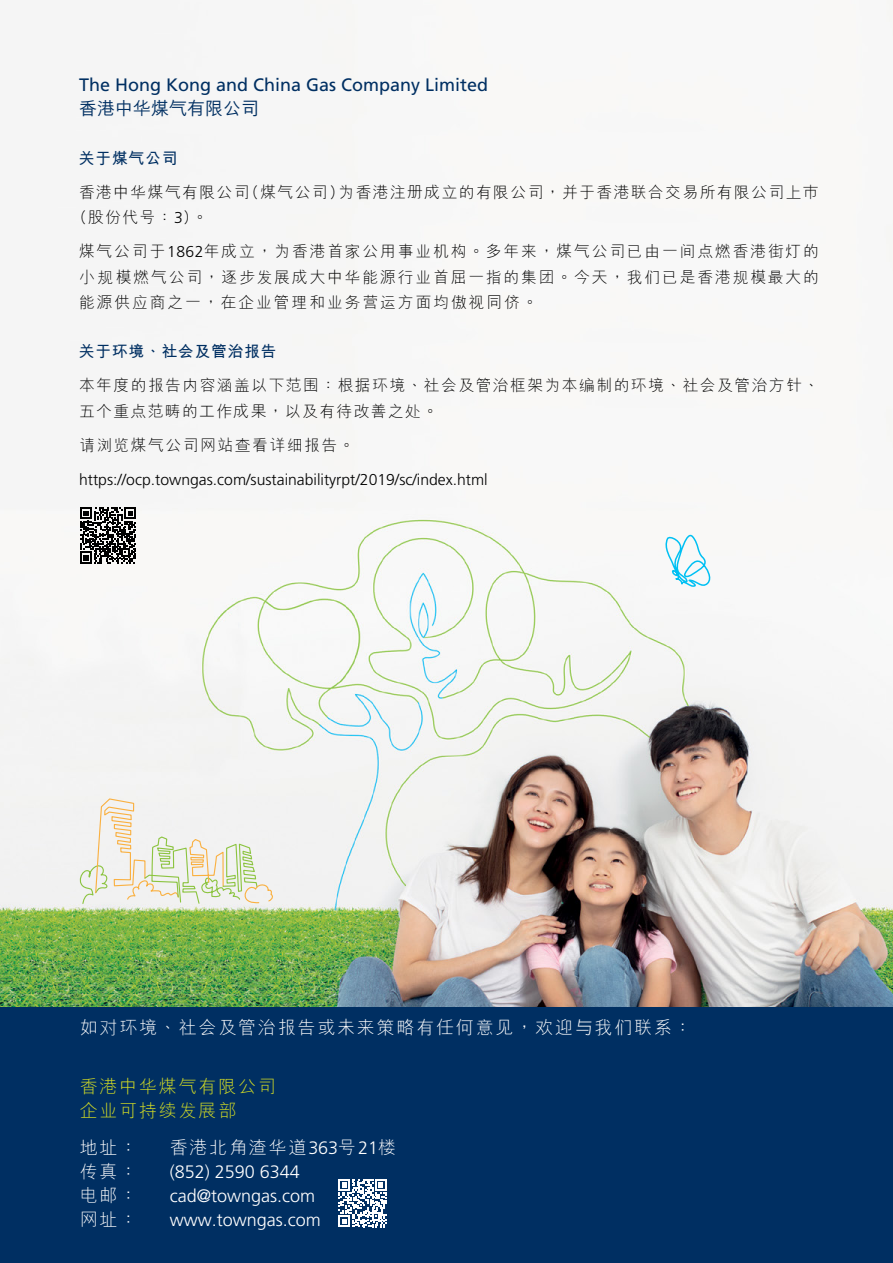
<style>
.page{position:relative;width:893px;height:1263px;background:#fff}
.page>*{position:absolute;margin:0;border:0;box-sizing:border-box;transform-origin:0 0}
.t1{font:300 18px "M Hei HKS";letter-spacing:.1em;color:#fff}
.t2{font:300 18px "Frutiger";color:#fff}
.t3{font:18px "Frutiger";color:#002f62}
.t4{font:300 18px "M Hei HKS";letter-spacing:.1em;color:#d7df23}
.t5{font:500 18px "M Hei HKS";color:#002f62}
.t6{font:300 15.75px/25.5px "M Hei HKS";letter-spacing:.095em;color:#000}
.t7{font:300 15.75px "Frutiger";color:#000}
.t8{font:700 15.75px "M Hei HKS";letter-spacing:.05em;color:#002f62}
.s1{font-family:"Frutiger"}
</style>
<div class="page">
<img style="left:0;top:0;width:893px;height:1007px">
<svg style="left:663px;top:527px;width:52px;height:62px"></svg>
<div style="left:0;top:1007px;width:893px;height:256px;background:#002f62"></div>
<img style="left:74px;top:798px;width:199px;height:209px">
<svg style="left:80px;top:507px;width:56px;height:56px"></svg>
<svg style="left:338px;top:1179px;width:49px;height:48px"></svg>
<p class="t3" style="left:79px;top:74px;width:411px">The Hong Kong and China Gas Company Limited</p>
<p class="t5" style="left:79px;top:95px;width:181px">香港中華煤氣有限公司</p>
<p class="t8" style="left:79px;top:146px;width:100px">關於煤氣公司</p>
<p class="t6" style="left:79px;top:178px;width:741px">香港中華煤氣有限公司(煤氣公司)為香港註冊成立的有限公司，並於香港聯合交易所有限公司上巿(股份代號：<span class="s1">3</span>)。</p>
<p class="t6" style="left:79px;top:238px;width:741px;text-align:justify">煤氣公司於<span class="s1">1862</span>年成立，為香港首家公用事業機構。多年來，煤氣公司已由一間點燃香港街燈的小規模燃氣公司，逐步發展成大中華能源行業首屈一指的集團。今天，我們已是香港規模最大的能源供應商之一，在企業管理和業務營運方面均傲視同儕。</p>
<p class="t8" style="left:79px;top:340px;width:199px">關於環境、社會及管治報告</p>
<p class="t6" style="left:79px;top:372px;width:742px">本年度的報告內容涵蓋以下範圍：根據環境、社會及管治框架為本編制的環境、社會及管治方針、五個重點範疇的工作成果，以及有待改善之處。</p>
<p class="t6" style="left:79px;top:431px;width:277px">請瀏覽煤氣公司網站查看詳細報告。</p>
<p class="t7" style="left:79px;top:470px;width:410px">https://ocp.towngas.com/sustainabilityrpt/2019/sc/index.html</p>
<p class="t1" style="left:80px;top:1015px;width:614px">如對環境、社會及管治報告或未來策略有任何意見，歡迎與我們聯繫：</p>
<p class="t4" style="left:80px;top:1073px;width:198px">香港中華煤氣有限公司</p>
<p class="t4" style="left:80px;top:1097px;width:158px">企業可持續發展部</p>
<p class="t1" style="left:80px;top:1134px;width:59px">地址：</p>
<p class="t1" style="left:170px;top:1134px;width:228px">香港北角渣華道<span class="s1">363</span>號<span class="s1">21</span>樓</p>
<p class="t1" style="left:80px;top:1158px;width:59px">傳真：</p>
<p class="t2" style="left:170px;top:1161px;width:132px">(852) 2590 6344</p>
<p class="t1" style="left:80px;top:1182px;width:59px">電郵：</p>
<p class="t2" style="left:170px;top:1185px;width:147px">cad@towngas.com</p>
<p class="t1" style="left:80px;top:1206px;width:59px">網址：</p>
<p class="t2" style="left:170px;top:1209px;width:153px">www.towngas.com</p>
</div>
